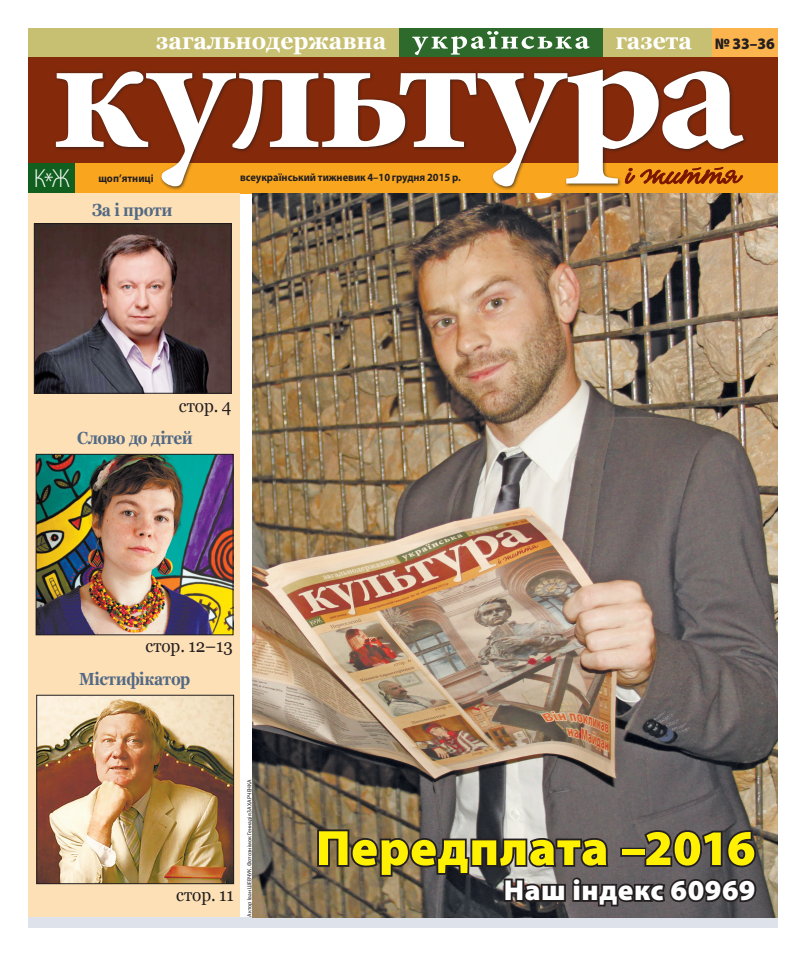
<style>
.page{position:relative;width:806px;height:964px;background:#fff}
.page>*{position:absolute;margin:0;border:0;box-sizing:border-box;transform-origin:0 0}
.КЖ_ЗАГОЛ_сірий_32_М{font:900 50px "Myriad Pro";letter-spacing:.01em;color:#fff101}
.КЖ_ЗАГОЛ_сірий_32_М-2{font:900 29px "Myriad Pro";letter-spacing:.02em;color:#fff}
.t1{font:300 26.2px "Myriad Pro";color:#fff;scale:.92 1}
.КЖ_текст_9_10{font:700 24px "Georgia";color:#fff;scale:.95 1}
.КЖ_текст_9_10-2{font:18px "Georgia";color:#231f20;scale:.95 1}
.КЖ_ЗАГОЛ_сірий_32_G{font:700 17.5px "Georgia";letter-spacing:-.02em;color:#526984;scale:.88 1}
.КЖ_текст_9_10-3{font:900 16px "Myriad Pro";color:#231f20;scale:.95 1}
.КЖ_текст_9_10-4{font:700 11px "Myriad Pro";color:#231f20;scale:.95 1}
.КЖ_АВТОР_низ{font:6px "Myriad Pro";letter-spacing:.015em;color:#231f20;scale:.95 1}
</style>
<div class="page">
<div style="left:28px;top:917px;width:749px;height:10px;background:#dee2ea"></div>
<div style="left:28px;top:163px;width:749px;height:30px;background:#f9a51e"></div>
<div style="left:28px;top:28px;width:747px;height:29px;background:#c7bf72"></div>
<div style="left:399px;top:28px;width:203px;height:29px;background:#2d6a2c"></div>
<svg style="left:412px;top:31px;width:177px;height:24px"></svg>
<div style="left:28px;top:57px;width:749px;height:106px;background:#84290a"></div>
<div style="left:54px;top:67px;width:693px;height:123px;background:#231f20;opacity:.75"></div>
<svg style="left:56px;top:69px;width:687px;height:117px"></svg>
<div style="left:28px;top:163px;width:47px;height:30px;background:#105f1f"></div>
<div style="left:711px;top:28px;width:66px;height:29px;background:#fcb54e"></div>
<div style="left:28px;top:193px;width:212px;height:724px;background:#fee0b6"></div>
<img style="left:38px;top:697px;width:194px;height:185px">
<div style="left:36px;top:695px;width:198px;height:189px;border:1px solid #231f20"></div>
<img style="left:36px;top:225px;width:193px;height:166px">
<div style="left:34px;top:223px;width:197px;height:170px;border:1px solid #231f20"></div>
<img style="left:38px;top:456px;width:193px;height:177px">
<div style="left:36px;top:454px;width:197px;height:181px;border:1px solid #231f20"></div>
<img style="left:252px;top:193px;width:525px;height:724px">
<svg style="left:315px;top:827px;width:443px;height:81px;background:#57514d"></svg>
<p class="КЖ_текст_9_10" style="left:156px;top:25px;width:243px">загальнодержавна</p>
<p class="КЖ_текст_9_10" style="left:615px;top:25px;width:82px">газета</p>
<p class="КЖ_текст_9_10-3" style="left:714px;top:32px;width:65px">№ 33–36</p>
<p class="t1" style="left:34px;top:163px;width:41px">К*Ж</p>
<p class="КЖ_текст_9_10-4" style="left:98px;top:171px;width:60px">щоп’ятниці</p>
<p class="КЖ_текст_9_10-4" style="left:240px;top:170px;width:234px">всеукраїнський тижневик 4–10 грудня 2015 р.</p>
<p class="КЖ_ЗАГОЛ_сірий_32_G" style="left:92px;top:198px;width:93px">За і проти</p>
<p class="КЖ_текст_9_10-2" style="left:179px;top:395px;width:57px">стор. 4</p>
<p class="КЖ_ЗАГОЛ_сірий_32_G" style="left:77px;top:426px;width:133px">Слово до дітей</p>
<p class="КЖ_текст_9_10-2" style="left:145px;top:635px;width:93px">стор. 12–13</p>
<p class="КЖ_ЗАГОЛ_сірий_32_G" style="left:79px;top:668px;width:128px">Містифікатор</p>
<p class="КЖ_текст_9_10-2" style="left:176px;top:884px;width:62px">стор. 11</p>
<p class="КЖ_АВТОР_низ" style="left:246px;top:917px;width:146px;rotate:-90deg">Актор Іван ШЕВЧУК. Фотознімок Геннадія ЗАХАРЧЕНКА</p>
<p class="КЖ_ЗАГОЛ_сірий_32_М" style="left:316px;top:815px;width:441px">Передплата –2016</p>
<p class="КЖ_ЗАГОЛ_сірий_32_М-2" style="left:503px;top:871px;width:253px">Наш індекс 60969</p>
</div>
